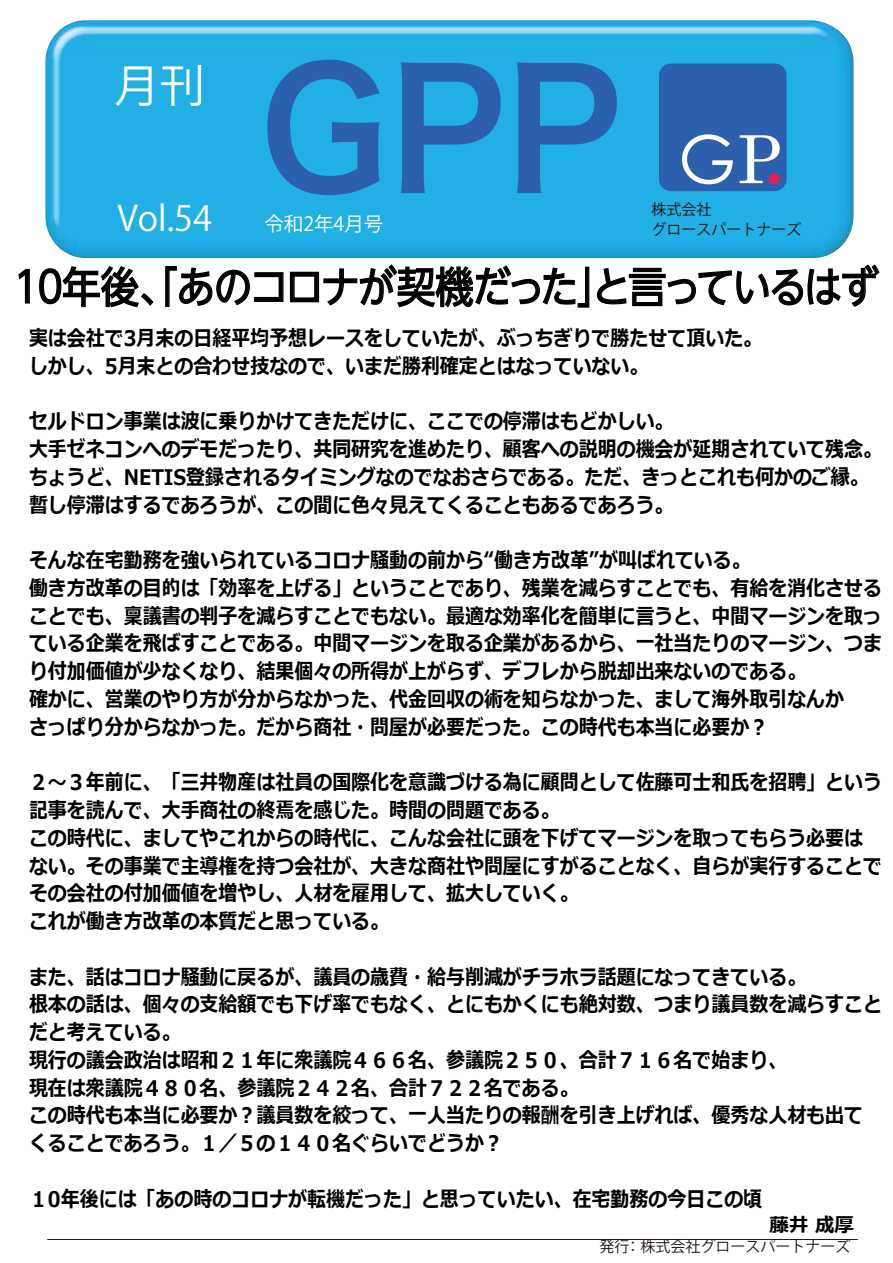
<style>
.page{position:relative;width:893px;height:1263px;background:#fff}
.page>*{position:absolute;margin:0;border:0;box-sizing:border-box;transform-origin:0 0}
.t1{font:163.5px "Hira Kaku Pro W6";color:#2c60ad}
.t2{font:45px "Jun 501 Pro Bold 90 ms RKSJ H";color:#fff}
.t3{font:42.45px "UD Shin Go NT Pro";letter-spacing:-.065em;color:#000;scale:.91 1}
.t4{font:34.5px "Jun 34 Pro Medium 90 ms RKSJ H";color:#fff}
.t5{font:700 21.45px/27.8px "Meiryo";color:#000;scale:.88 1}
.t6{font:19.5px "Jun 34 Pro Medium 90 ms RKSJ H";color:#fff}
.t7{font:700 19.5px "Meiryo";color:#000}
.t8{font:15px "Gothic BBB Pro Medium 90 ms RKSJ H";color:#221815}
.t9{font:15px/20.2px "Shin Go Pro Medium 90 ms RKSJ H";color:#221815}
</style>
<div class="page">
<hr style="left:47px;top:1239px;width:811px;height:1px;background:#221815">
<img style="left:45px;top:20px;width:809px;height:238px">
<div style="left:659px;top:64px;width:127px;height:127px;background:#2c60ad;border-radius:12px"></div>
<div style="left:768px;top:173px;width:12px;height:11px;background:#e02357;border-radius:50%"></div>
<svg style="left:682px;top:134px;width:51px;height:50px"></svg>
<svg style="left:740px;top:135px;width:40px;height:48px"></svg>
<svg style="left:18px;top:268px;width:12px;height:36px"></svg>
<svg style="left:39px;top:266px;width:115px;height:42px"></svg>
<svg style="left:165px;top:264px;width:425px;height:44px"></svg>
<svg style="left:597px;top:264px;width:283px;height:43px"></svg>
<h2 class="t2" style="left:115px;top:61px;width:91px">月刊</h2>
<h3 class="t4" style="left:117px;top:199px;width:96px">Vol.54</h3>
<h1 class="t1" style="left:260px;top:-18px;width:363px">GPP</h1>
<p class="t6" style="left:264px;top:213px;width:120px">令和2年4月号</p>
<p class="t9" style="left:652px;top:199px;width:152px">株式会社<br>グロースパートナーズ</p>
<h3 class="t3" style="left:7px;top:252px;width:959px">１０年後、「あのコロナが契機だった」と言っているはず</h3>
<p class="t5" style="left:29px;top:326px;width:835px">実は会社で3月末の日経平均予想レースをしていたが、ぶっちぎりで勝たせて頂いた。しかし、5月末との合わせ技なので、いまだ勝利確定とはなっていない。</p>
<p class="t5" style="left:29px;top:409px;width:971px">セルドロン事業は波に乗りかけてきただけに、ここでの停滞はもどかしい。<br>大手ゼネコンへのデモだったり、共同研究を進めたり、顧客への説明の機会が延期されていて残念。ちょうど、NETIS登録されるタイミングなのでなおさらである。ただ、きっとこれも何かのご縁。暫し停滞はするであろうが、この間に色々見えてくることもあるであろう。</p>
<p class="t5" style="left:29px;top:548px;width:971px">そんな在宅勤務を強いられているコロナ騒動の前から“働き方改革”が叫ばれている。<br>働き方改革の目的は「効率を上げる」ということであり、残業を減らすことでも、有給を消化させることでも、稟議書の判子を減らすことでもない。最適な効率化を簡単に言うと、中間マージンを取っている企業を飛ばすことである。中間マージンを取る企業があるから、一社当たりのマージン、つまり付加価値が少なくなり、結果個々の所得が上がらず、デフレから脱却出来ないのである。<br>確かに、営業のやり方が分からなかった、代金回収の術を知らなかった、まして海外取引なんか<br>さっぱり分からなかった。だから商社・問屋が必要だった。この時代も本当に必要か？</p>
<p class="t5" style="left:29px;top:770px;width:971px">２～３年前に、「三井物産は社員の国際化を意識づける為に顧問として佐藤可士和氏を招聘」という記事を読んで、大手商社の終焉を感じた。時間の問題である。<br>この時代に、ましてやこれからの時代に、こんな会社に頭を下げてマージンを取ってもらう必要はない。その事業で主導権を持つ会社が、大きな商社や問屋にすがることなく、自らが実行することでその会社の付加価値を増やし、人材を雇用して、拡大していく。<br>これが働き方改革の本質だと思っている。</p>
<p class="t5" style="left:29px;top:964px;width:971px">また、話はコロナ騒動に戻るが、議員の歳費・給与削減がチラホラ話題になってきている。<br>根本の話は、個々の支給額でも下げ率でもなく、とにもかくにも絶対数、つまり議員数を減らすことだと考えている。<br>現行の議会政治は昭和２１年に衆議院４６６名、参議院２５０、合計７１６名で始まり、<br>現在は衆議院４８０名、参議院２４２名、合計７２２名である。<br>この時代も本当に必要か？議員数を絞って、一人当たりの報酬を引き上げれば、優秀な人材も出てくることであろう。１／５の１４０名ぐらいでどうか？</p>
<p class="t5" style="left:29px;top:1186px;width:835px">１0年後には「あの時のコロナが転機だった」と思っていたい、在宅勤務の今日この頃</p>
<p class="t7" style="left:770px;top:1211px;width:86px">藤井 成厚</p>
<p class="t8" style="left:599px;top:1238px;width:283px">発行：株式会社グロースパートナーズ　　</p>
</div>
